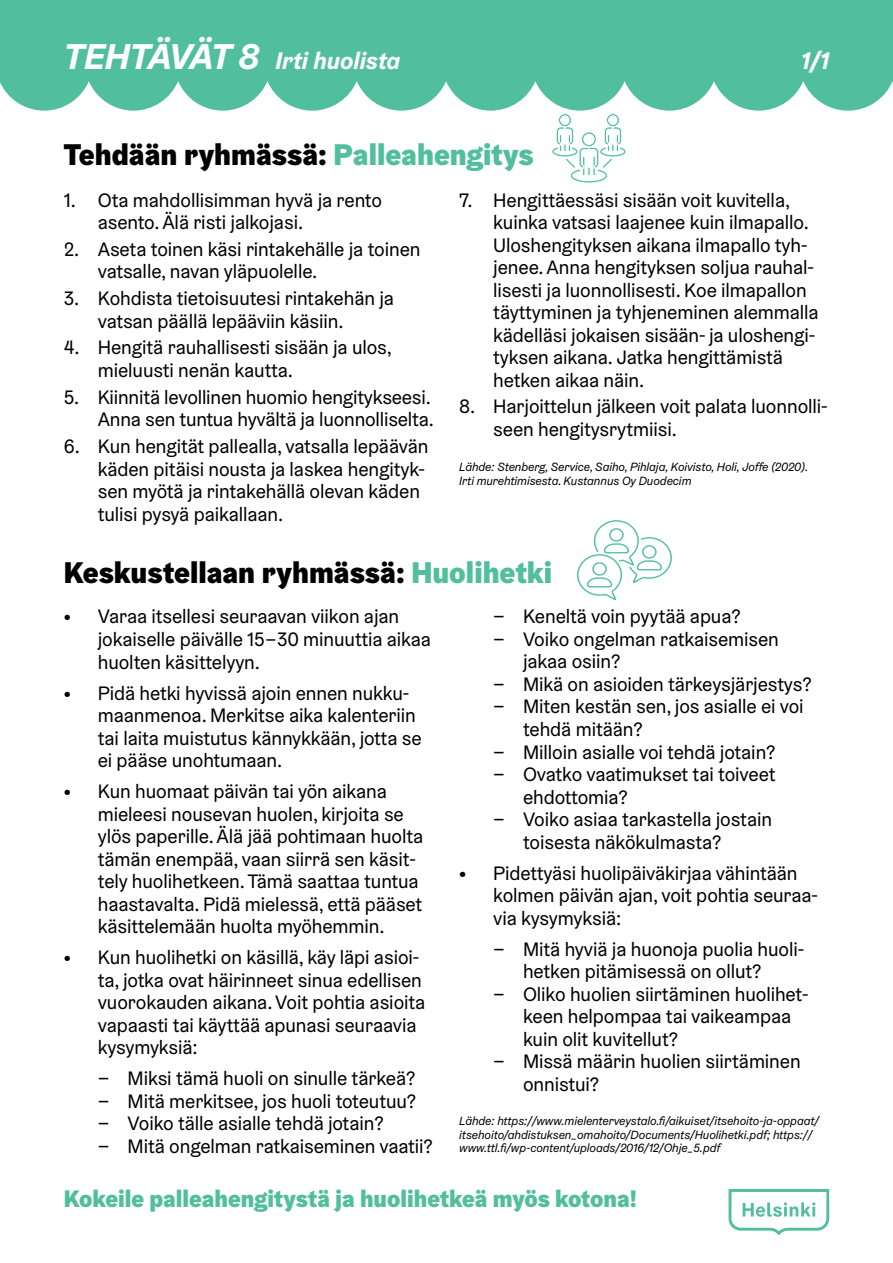
<style>
.page{position:relative;width:893px;height:1263px;background:#fff}
.page>*{position:absolute;margin:0;border:0;box-sizing:border-box;transform-origin:0 0}
.t1{font:900 30px "Helsinki Grotesk";color:#000}
.t2{font:900 24px "Helsinki Grotesk";color:#51be9d}
.t3{font:italic 700 24px "Helsinki Grotesk";color:#fff}
.t4{font:19.5px/22.5px "Helsinki Grotesk";letter-spacing:-.005em;color:#000}
.t5{font:italic 12px/13.5px "Helsinki Grotesk";letter-spacing:-.005em;color:#000}
.s1{font-size:36px}
.s2{color:#51be9d}
.s3{font-weight:900}
</style>
<div class="page">
<svg style="left:729px;top:1189px;width:100px;height:46px"></svg>
<div style="left:0;top:0;width:893px;height:174px;background:#51be9d"></div>
<svg style="left:0;top:81px;width:893px;height:93px;fill:#fff"></svg>
<svg style="left:577px;top:520px;width:95px;height:80px"></svg>
<svg style="left:551px;top:113px;width:76px;height:70px"></svg>
<p class="t3" style="left:64px;top:46px;width:338px"><span class="s1">TEHTÄVÄT 8</span> Irti huolista</p>
<p class="t3" style="left:801px;top:46px;width:30px">1/1</p>
<h1 class="t1" style="left:64px;top:135px;width:471px">Tehdään ryhmässä: <span class="s2">Palleahengitys</span></h1>
<p class="t4" style="left:493px;top:188px;width:327px;text-indent:-34px">7. Hengittäessäsi sisään voit kuvitella, kuinka vatsasi laajenee kuin ilmapallo.<br>Uloshengityksen aikana ilmapallo tyh&shy;jenee. Anna hengityksen soljua rauhal&shy;lisesti ja luonnollisesti. Koe ilmapallon täyttyminen ja tyhjeneminen alemmalla kädelläsi jokaisen sisään- ja uloshengi&shy;tyksen aikana. Jatka hengittämistä hetken aikaa näin.</p>
<p class="t4" style="left:493px;top:395px;width:336px;text-indent:-34px">8. Harjoittelun jälkeen voit palata luonnolli&shy;seen hengitysrytmiisi.</p>
<p class="t5" style="left:459px;top:460px;width:351px">Lähde: Stenberg, Service, Saiho, Pihlaja, Koivisto, Holi, Joffe (2020).<br>Irti murehtimisesta. Kustannus Oy Duodecim</p>
<p class="t4" style="left:98px;top:188px;width:286px;text-indent:-34px">1. Ota mahdollisimman hyvä ja rento asento. Älä risti jalkojasi.</p>
<p class="t4" style="left:98px;top:238px;width:324px;text-indent:-34px">2. Aseta toinen käsi rintakehälle ja toinen vatsalle, navan yläpuolelle.</p>
<p class="t4" style="left:98px;top:287px;width:298px;text-indent:-34px">3. Kohdista tietoisuutesi rintakehän ja vatsan päällä lepääviin käsiin.</p>
<p class="t4" style="left:98px;top:336px;width:296px;text-indent:-34px">4. Hengitä rauhallisesti sisään ja ulos, mieluusti nenän kautta.</p>
<p class="t4" style="left:64px;top:385px;width:372px;text-align:right">5. Kiinnitä levollinen huomio hengitykseesi.<br>Anna sen tuntua hyvältä ja luonnolliselta.</p>
<p class="t4" style="left:98px;top:435px;width:332px;text-indent:-34px">6. Kun hengität pallealla, vatsalla lepäävän käden pitäisi nousta ja laskea hengityk&shy;sen myötä ja rintakehällä olevan käden tulisi pysyä paikallaan.</p>
<h1 class="t1" style="left:64px;top:553px;width:490px">Keskustellaan ryhmässä: <span class="s2">Huolihetki</span></h1>
<p class="t4" style="left:493px;top:605px;width:249px">− Keneltä voin pyytää apua?</p>
<p class="t4" style="left:493px;top:628px;width:287px">− Voiko ongelman ratkaisemisen</p>
<p class="t4" style="left:523px;top:650px;width:99px">jakaa osiin?</p>
<p class="t4" style="left:493px;top:673px;width:320px">− Mikä on asioiden tärkeysjärjestys?</p>
<p class="t4" style="left:493px;top:695px;width:312px">− Miten kestän sen, jos asialle ei voi</p>
<p class="t4" style="left:523px;top:718px;width:121px">tehdä mitään?</p>
<p class="t4" style="left:493px;top:740px;width:284px">− Milloin asialle voi tehdä jotain?</p>
<p class="t4" style="left:493px;top:763px;width:284px">− Ovatko vaatimukset tai toiveet</p>
<p class="t4" style="left:523px;top:785px;width:106px">ehdottomia?</p>
<p class="t4" style="left:493px;top:808px;width:280px">− Voiko asiaa tarkastella jostain</p>
<p class="t4" style="left:523px;top:830px;width:200px">toisesta näkökulmasta?</p>
<p class="t4" style="left:493px;top:861px;width:326px;text-indent:-34px"><span class="s3">•</span> Pidettyäsi huolipäiväkirjaa vähintään kolmen päivän ajan, voit pohtia seuraa&shy;via kysymyksiä:</p>
<p class="t4" style="left:493px;top:937px;width:312px">− Mitä hyviä ja huonoja puolia huoli-</p>
<p class="t4" style="left:523px;top:960px;width:240px">hetken pitämisessä on ollut?</p>
<p class="t4" style="left:493px;top:982px;width:317px">− Oliko huolien siirtäminen huolihet-</p>
<p class="t4" style="left:523px;top:1005px;width:270px">keen helpompaa tai vaikeampaa</p>
<p class="t4" style="left:523px;top:1027px;width:157px">kuin olit kuvitellut?</p>
<p class="t4" style="left:493px;top:1050px;width:309px">− Missä määrin huolien siirtäminen</p>
<p class="t4" style="left:523px;top:1072px;width:78px">onnistui?</p>
<p class="t5" style="left:459px;top:1114px;width:361px">Lähde: https://www.mielenterveystalo.fi/aikuiset/itsehoito-ja-oppaat/ itsehoito/ahdistuksen_omahoito/Documents/Huolihetki.pdf; https:// www.ttl.fi/wp-content/uploads/2016/12/Ohje_5.pdf</p>
<p class="t4" style="left:98px;top:605px;width:335px;text-indent:-34px"><span class="s3">•</span> Varaa itsellesi seuraavan viikon ajan jokaiselle päivälle 15–30 minuuttia aikaa huolten käsittelyyn.</p>
<p class="t4" style="left:98px;top:681px;width:325px;text-indent:-34px"><span class="s3">•</span> Pidä hetki hyvissä ajoin ennen nukku&shy;maanmenoa. Merkitse aika kalenteriin tai laita muistutus kännykkään, jotta se ei pääse unohtumaan.</p>
<p class="t4" style="left:98px;top:780px;width:327px;text-indent:-34px"><span class="s3">•</span> Kun huomaat päivän tai yön aikana mieleesi nousevan huolen, kirjoita se ylös paperille. Älä jää pohtimaan huolta tämän enempää, vaan siirrä sen käsit&shy;tely huolihetkeen. Tämä saattaa tuntua haastavalta. Pidä mielessä, että pääset käsittelemään huolta myöhemmin.</p>
<p class="t4" style="left:98px;top:946px;width:329px;text-indent:-34px"><span class="s3">•</span> Kun huolihetki on käsillä, käy läpi asioi&shy;ta, jotka ovat häirinneet sinua edellisen vuorokauden aikana. Voit pohtia asioita vapaasti tai käyttää apunasi seuraavia kysymyksiä:</p>
<p class="t4" style="left:98px;top:1067px;width:337px">− Miksi tämä huoli on sinulle tärkeä?<br>− Mitä merkitsee, jos huoli toteutuu?<br>− Voiko tälle asialle tehdä jotain?<br>− Mitä ongelman ratkaiseminen vaatii?</p>
<p class="t2" style="left:64px;top:1183px;width:575px">Kokeile palleahengitystä ja huolihetkeä myös kotona!</p>
</div>
